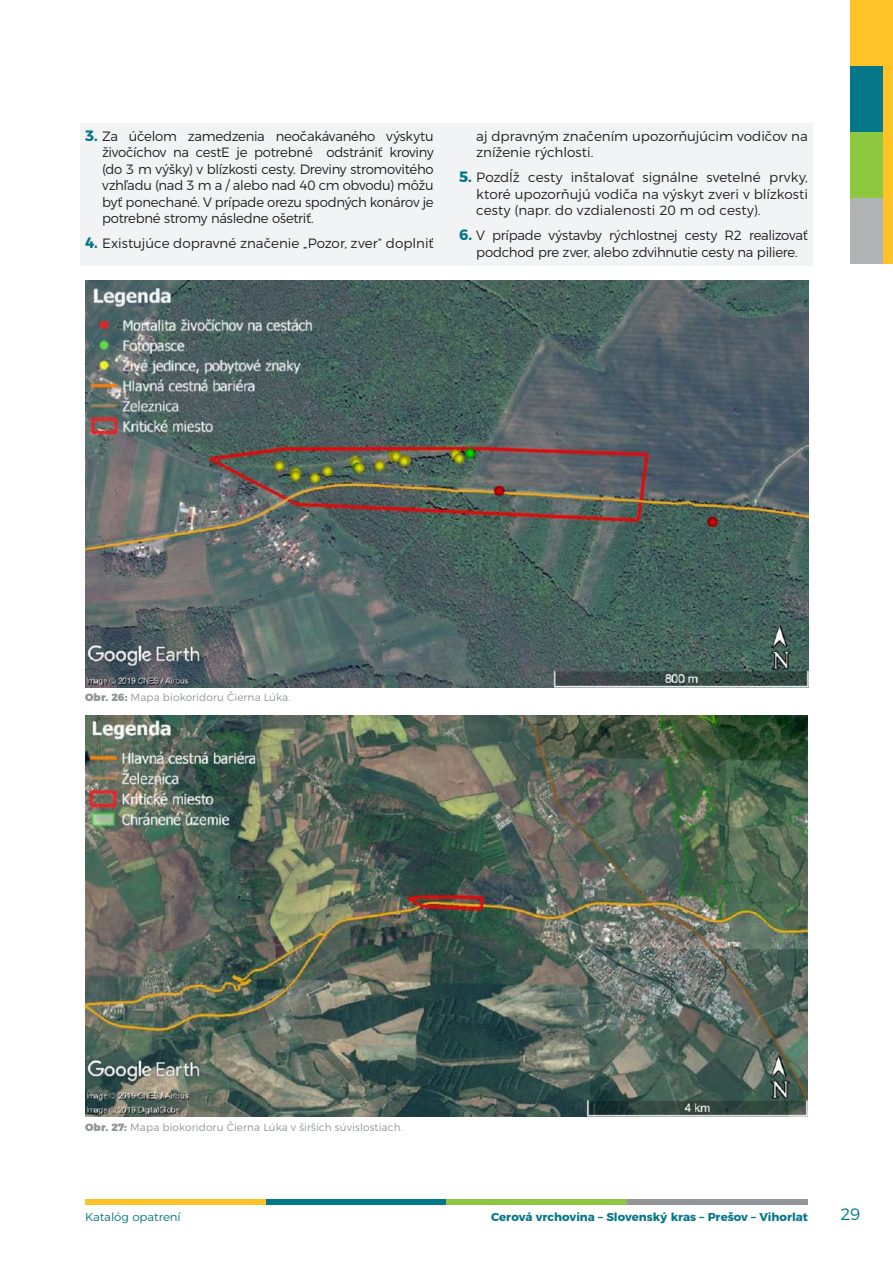
<style>
.page{position:relative;width:893px;height:1263px;background:#fff}
.page>*{position:absolute;margin:0;border:0;box-sizing:border-box;transform-origin:0 0}
.t1{font:300 16.5px "Montserrat";color:#047788}
.t2{font:300 13.5px/16.5px "Montserrat";letter-spacing:-.01em;color:#231f20;text-align:justify}
.t3{font:700 11.4px "Montserrat";color:#047788}
.t4{font:300 11.4px "Montserrat";letter-spacing:-.005em;color:#047788}
.t5{font:300 10.5px "Montserrat";letter-spacing:.01em;color:#929698}
.s1{font-weight:700;font-size:15px;color:#047788}
.s2{font-weight:900}
</style>
<div class="page">
<div style="left:266px;top:1199px;width:180px;height:5px;background:#047788"></div>
<div style="left:446px;top:1199px;width:181px;height:5px;background:#8ec740"></div>
<div style="left:627px;top:1199px;width:180px;height:5px;background:#929698"></div>
<div style="left:85px;top:1199px;width:181px;height:5px;background:#fec427"></div>
<div style="left:850px;top:0;width:43px;height:66px;background:#fec427"></div>
<div style="left:850px;top:66px;width:43px;height:66px;background:#047788"></div>
<div style="left:850px;top:132px;width:43px;height:66px;background:#8ec740"></div>
<div style="left:850px;top:198px;width:43px;height:66px;background:#b1b4b5"></div>
<div style="left:883px;top:61px;width:10px;height:203px;background:#fec427"></div>
<div style="left:80px;top:123px;width:733px;height:143px;background:#f2f3f4"></div>
<img style="left:85px;top:281px;width:723px;height:407px">
<img style="left:85px;top:715px;width:723px;height:401px">
<p class="t2" style="left:102px;top:126px;width:333px;text-indent:-17px"><span class="s1">3.</span> Za účelom zamedzenia neočakávaného výskytu živočíchov na cestE je potrebné odstrániť kroviny (do 3 m výšky) v blízkosti cesty. Dreviny stromovitého vzhľadu (nad 3 m a / alebo nad 40 cm obvodu) môžu byť ponechané. V prípade orezu spodných konárov je potrebné stromy následne ošetriť.</p>
<p class="t2" style="left:85px;top:234px;width:350px"><span class="s1">4.</span> Existujúce dopravné značenie „Pozor, zver“ doplniť</p>
<p class="t2" style="left:476px;top:126px;width:333px">aj dpravným značením upozorňujúcim vodičov na zníženie rýchlosti.</p>
<p class="t2" style="left:476px;top:168px;width:333px;text-indent:-17px"><span class="s1">5.</span> Pozdĺž cesty inštalovať signálne svetelné prvky, ktoré upozorňujú vodiča na výskyt zveri v blízkosti cesty (napr. do vzdialenosti 20 m od cesty).</p>
<p class="t2" style="left:459px;top:226px;width:350px;text-align:center"><span class="s1">6.</span> V prípade výstavby rýchlostnej cesty R2 realizovať podchod pre zver, alebo zdvihnutie cesty na piliere.</p>
<p class="t5" style="left:85px;top:689px;width:207px"><span class="s2">Obr. 26:</span> Mapa biokoridoru Čierna Lúka.</p>
<p class="t5" style="left:85px;top:1119px;width:319px"><span class="s2">Obr. 27:</span> Mapa biokoridoru Čierna Lúka v širších súvislostiach.</p>
<p class="t4" style="left:85px;top:1207px;width:97px">Katalóg opatrení</p>
<p class="t3" style="left:491px;top:1207px;width:318px">Cerová vrchovina – Slovenský kras – Prešov – Vihorlat</p>
<p class="t1" style="left:840px;top:1202px;width:21px">29</p>
</div>
